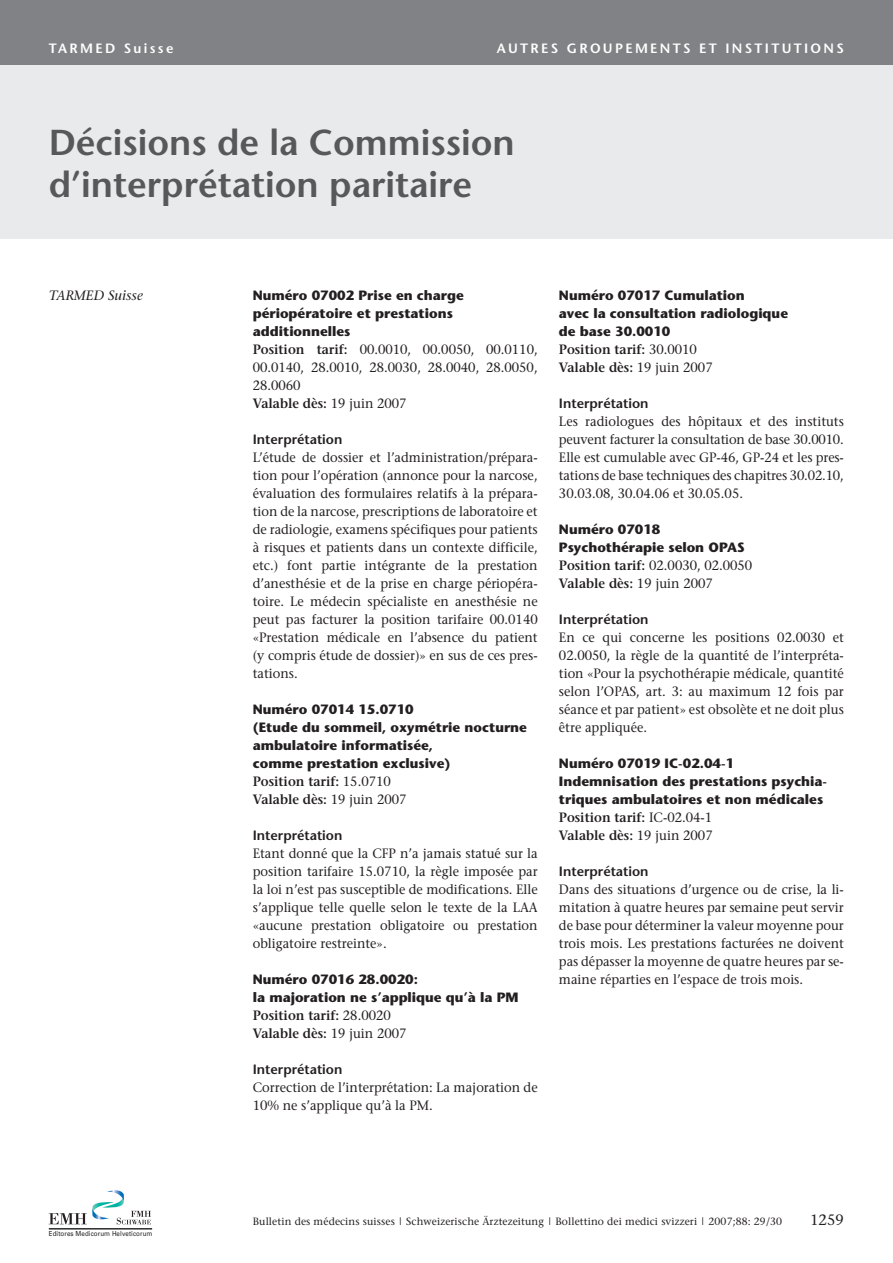
<style>
.page{position:relative;width:893px;height:1263px;background:#fff}
.page>*{position:absolute;margin:0;border:0;box-sizing:border-box;transform-origin:0 0}
.t1{font:600 36px/42px "Stone Sans";color:#57585a}
.t2{font:15px "Stone Serif";color:#231f20}
.t3{font:13.5px/18px "Stone Serif";color:#231f20;text-align:justify;scale:.95 1}
.t4{font:700 13.5px/18px "Stone Sans";color:#231f20}
.t5{font:600 13.5px/18px "Stone Serif";color:#231f20;scale:.95 1}
.t6{font:600 13.5px "Stone Sans";color:#231f20}
.t7{font:600 13.5px "Stone Sans";letter-spacing:.17em;color:#fff}
.t8{font:italic 13.5px "Stone Serif";color:#231f20}
.t9{font:10.5px "Stone Serif";letter-spacing:.01em;color:#231f20}
.t10{font:6.9px "Univers";letter-spacing:.015em;color:#231f20;scale:.9 1}
.s1{font-weight:600}
.s2{font-weight:400}
</style>
<div class="page">
<div style="left:0;top:60px;width:893px;height:179px;background:#e9eaeb"></div>
<div style="left:0;top:0;width:893px;height:64px;background:#808285"></div>
<svg style="left:49px;top:1190px;width:102px;height:34px"></svg>
<hr style="left:49px;top:1228px;width:103px;height:1px;background:#231f20">
<p class="t7" style="left:49px;top:42px;width:126px">TARMED Suisse</p>
<p class="t7" style="left:497px;top:42px;width:349px">AUTRES GROUPEMENTS ET INSTITUTIONS</p>
<h1 class="t1" style="left:49px;top:125px;width:467px">Décisions de la Commission d’interprétation paritaire</h1>
<p class="t8" style="left:49px;top:290px;width:96px">TARMED Suisse</p>
<p class="t4" style="left:253px;top:287px;width:213px">Numéro 07002 Prise en charge périopératoire et prestations additionnelles</p>
<p class="t3" style="left:253px;top:341px;width:301px;text-align:left"><span class="s1">Position tarif:</span> 00.0010, 00.0050, 00.0110,<br>00.0140, 28.0010, 28.0030, 28.0040, 28.0050,<br>28.0060<br><span class="s1">Valable dès:</span> 19 juin 2007</p>
<p class="t6" style="left:253px;top:434px;width:91px">Interprétation</p>
<p class="t3" style="left:253px;top:449px;width:301px">L’étude de dossier et l’administration/prépara&shy;tion pour l’opération (annonce pour la narcose, évaluation des formulaires relatifs à la prépara&shy;tion de la narcose, prescriptions de laboratoire et de radiologie, examens spécifiques pour patients à risques et patients dans un contexte difficile, etc.) font partie intégrante de la prestation d’anesthésie et de la prise en charge périopéra&shy;toire. Le médecin spécialiste en anesthésie ne peut pas facturer la position tarifaire 00.0140 «Prestation médicale en l’absence du patient (y compris étude de dossier)» en sus de ces pres&shy;tations.</p>
<p class="t4" style="left:253px;top:701px;width:276px">Numéro 07014 15.0710<br>(Etude du sommeil, oxymétrie nocturne ambulatoire informatisée,<br>comme prestation exclusive)</p>
<p class="t5" style="left:253px;top:773px;width:163px">Position tarif: <span class="s2">15.0710<br></span>Valable dès: <span class="s2">19 juin 2007</span></p>
<p class="t6" style="left:253px;top:830px;width:91px">Interprétation</p>
<p class="t3" style="left:253px;top:845px;width:301px">Etant donné que la CFP n’a jamais statué sur la position tarifaire 15.0710, la règle imposée par la loi n’est pas susceptible de modifications. Elle s’applique telle quelle selon le texte de la LAA «aucune prestation obligatoire ou prestation obligatoire restreinte».</p>
<p class="t4" style="left:253px;top:971px;width:267px">Numéro 07016 28.0020:<br>la majoration ne s’applique qu’à la PM</p>
<p class="t5" style="left:253px;top:1007px;width:163px">Position tarif: <span class="s2">28.0020<br></span>Valable dès: <span class="s2">19 juin 2007</span></p>
<p class="t6" style="left:253px;top:1064px;width:91px">Interprétation</p>
<p class="t3" style="left:253px;top:1079px;width:301px">Correction de l’interprétation: La majoration de<br>10% ne s’applique qu’à la PM.</p>
<p class="t4" style="left:559px;top:287px;width:231px">Numéro 07017 Cumulation<br>avec la consultation radiologique de base 30.0010</p>
<p class="t5" style="left:559px;top:341px;width:163px">Position tarif: <span class="s2">30.0010<br></span>Valable dès: <span class="s2">19 juin 2007</span></p>
<p class="t6" style="left:559px;top:398px;width:91px">Interprétation</p>
<p class="t3" style="left:559px;top:413px;width:301px">Les radiologues des hôpitaux et des instituts peuvent facturer la consultation de base 30.0010.<br>Elle est cumulable avec GP-46, GP-24 et les pres&shy;tations de base techniques des chapitres 30.02.10, 30.03.08, 30.04.06 et 30.05.05.</p>
<p class="t4" style="left:559px;top:521px;width:187px">Numéro 07018<br>Psychothérapie selon OPAS</p>
<p class="t5" style="left:559px;top:557px;width:205px">Position tarif: <span class="s2">02.0030, 02.0050<br></span>Valable dès: <span class="s2">19 juin 2007</span></p>
<p class="t6" style="left:559px;top:614px;width:91px">Interprétation</p>
<p class="t3" style="left:559px;top:629px;width:301px">En ce qui concerne les positions 02.0030 et 02.0050, la règle de la quantité de l’interpréta&shy;tion «Pour la psychothérapie médicale, quantité selon l’OPAS, art. 3: au maximum 12 fois par séance et par patient» est obsolète et ne doit plus être appliquée.</p>
<p class="t4" style="left:559px;top:755px;width:270px">Numéro 07019 IC-02.04-1<br>Indemnisation des prestations psychia&shy;triques ambulatoires et non médicales</p>
<p class="t5" style="left:559px;top:809px;width:163px">Position tarif: <span class="s2">IC-02.04-1<br></span>Valable dès: <span class="s2">19 juin 2007</span></p>
<p class="t6" style="left:559px;top:866px;width:91px">Interprétation</p>
<p class="t3" style="left:559px;top:881px;width:301px">Dans des situations d’urgence ou de crise, la li&shy;mitation à quatre heures par semaine peut servir de base pour déterminer la valeur moyenne pour trois mois. Les prestations facturées ne doivent pas dépasser la moyenne de quatre heures par se&shy;maine réparties en l’espace de trois mois.</p>
<p class="t10" style="left:49px;top:1229px;width:117px">Editores Medicorum Helveticorum</p>
<p class="t9" style="left:253px;top:1217px;width:531px">Bulletin des médecins suisses | Schweizerische Ärztezeitung | Bollettino dei medici svizzeri | 2007;88: 29/30</p>
<p class="t2" style="left:810px;top:1213px;width:35px">1259</p>
</div>
